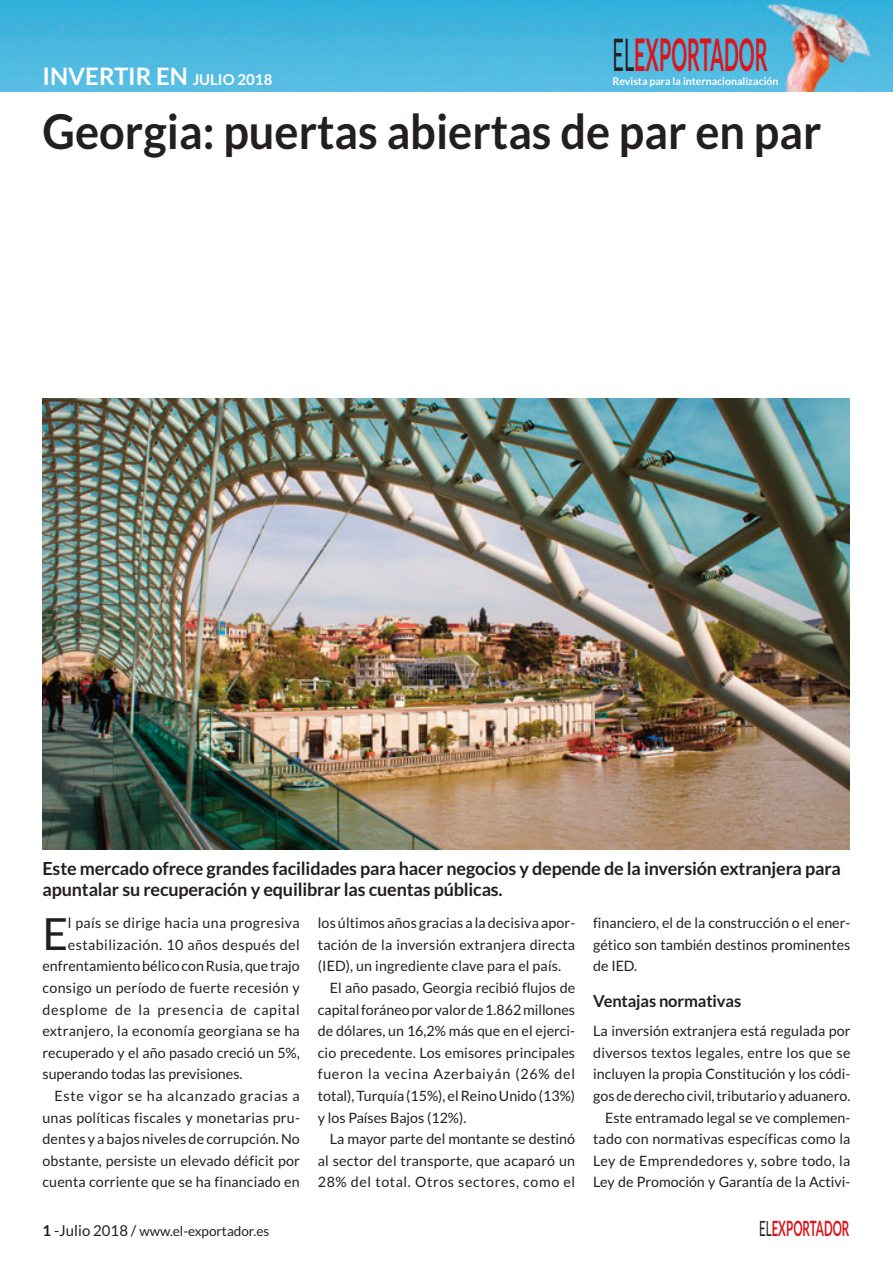
<style>
.page{position:relative;width:893px;height:1263px;background:#fff}
.page>*{position:absolute;margin:0;border:0;box-sizing:border-box;transform-origin:0 0}
.t1{font:700 48px "Lato";color:#231f20;scale:.94 1}
.t2{font:700 45px "Lato";color:#d8171f;scale:.44 1}
.t3{font:44.4px "Lato";color:#231f20}
.t4{font:700 24px "Lato";color:#fff}
.t5{font:700 21px "Lato";color:#d8171f;scale:.55 1}
.t6{font:700 18px/21px "Lato";letter-spacing:-.01em;color:#231f20}
.t7{font:700 16.5px "Lato";letter-spacing:-.01em;color:#231f20}
.t8{font:14.25px/21.6px "Lato";letter-spacing:.01em;color:#231f20;text-align:justify}
.t9{font:14.25px "Lato";letter-spacing:.05em;color:#231f20}
.t10{font:14.25px "Lato";letter-spacing:.04em;color:#231f20}
.t11{font:14.25px "Lato";letter-spacing:.03em;color:#231f20}
.t12{font:14.25px "Lato";letter-spacing:.055em;color:#231f20}
.t13{font:13.5px "Lato";color:#231f20}
.t14{font:700 10.5px "Lato";color:#fff}
.s1{font-size:15px}
.s2{font-weight:400;color:#231f20}
.s3{font-weight:700;font-size:15px}
</style>
<div class="page">
<img style="left:0;top:0;width:893px;height:91px">
<img style="left:43px;top:399px;width:807px;height:451px">
<p class="t4" style="left:43px;top:67px;width:231px">INVERTIR EN <span class="s1">JULIO 2018</span></p>
<p class="t2" style="left:613px;top:38px;width:354px"><span class="s2">EL</span>EXPORTADOR</p>
<p class="t14" style="left:613px;top:77px;width:167px">Revista para la internacionalización</p>
<p class="t1" style="left:43px;top:114px;width:830px">Georgia: puertas abiertas de par en par</p>
<p class="t6" style="left:43px;top:860px;width:800px">Este mercado ofrece grandes facilidades para hacer negocios y depende de la inversión extranjera para apuntalar su recuperación y equilibrar las cuentas públicas.</p>
<p class="t3" style="left:43px;top:917px;width:27px">E</p>
<p class="t8" style="left:68px;top:913px;width:233px">l país se dirige hacia una progresiva</p>
<p class="t11" style="left:68px;top:939px;width:233px">estabilización. 10 años después del</p>
<p class="t8" style="left:43px;top:957px;width:259px">enfrentamiento bélico con Rusia, que trajo</p>
<p class="t8" style="left:43px;top:978px;width:259px">consigo un período de fuerte recesión y</p>
<p class="t9" style="left:43px;top:1004px;width:259px">desplome de la presencia de capital</p>
<p class="t8" style="left:43px;top:1021px;width:259px">extranjero, la economía georgiana se ha</p>
<p class="t8" style="left:43px;top:1043px;width:259px">recuperado y el año pasado creció un 5%,</p>
<p class="t8" style="left:43px;top:1065px;width:202px">superando todas las previsiones.</p>
<p class="t12" style="left:55px;top:1090px;width:247px">Este vigor se ha alcanzado gracias a</p>
<p class="t8" style="left:43px;top:1108px;width:259px">unas políticas fiscales y monetarias pru-</p>
<p class="t8" style="left:43px;top:1129px;width:259px">dentes y a bajos niveles de corrupción. No</p>
<p class="t8" style="left:43px;top:1151px;width:259px">obstante, persiste un elevado déficit por</p>
<p class="t8" style="left:43px;top:1173px;width:259px">cuenta corriente que se ha financiado en</p>
<p class="t8" style="left:318px;top:913px;width:259px">los últimos años gracias a la decisiva apor-</p>
<p class="t8" style="left:318px;top:935px;width:259px">tación de la inversión extranjera directa</p>
<p class="t8" style="left:318px;top:957px;width:245px">(IED), un ingrediente clave para el país.</p>
<p class="t8" style="left:330px;top:978px;width:247px">El año pasado, Georgia recibió flujos de</p>
<p class="t8" style="left:318px;top:1000px;width:259px">capital foráneo por valor de 1.862 millones</p>
<p class="t8" style="left:318px;top:1021px;width:259px">de dólares, un 16,2% más que en el ejerci-</p>
<p class="t8" style="left:318px;top:1043px;width:259px">cio precedente. Los emisores principales</p>
<p class="t9" style="left:318px;top:1069px;width:259px">fueron la vecina Azerbaiyán (26% del</p>
<p class="t8" style="left:318px;top:1086px;width:259px">total), Turquía (15%), el Reino Unido (13%)</p>
<p class="t8" style="left:318px;top:1108px;width:150px">y los Países Bajos (12%).</p>
<p class="t8" style="left:330px;top:1129px;width:247px">La mayor parte del montante se destinó</p>
<p class="t8" style="left:318px;top:1151px;width:259px">al sector del transporte, que acaparó un</p>
<p class="t10" style="left:318px;top:1177px;width:259px">28% del total. Otros sectores, como el</p>
<p class="t8" style="left:593px;top:913px;width:259px">financiero, el de la construcción o el ener&shy;gético son también destinos prominentes de IED.</p>
<p class="t7" style="left:593px;top:995px;width:150px">Ventajas normativas</p>
<p class="t8" style="left:593px;top:1021px;width:259px;text-align:right">La inversión extranjera está regulada por diversos textos legales, entre los que se incluyen la propia Constitución y los códi&shy;gos de derecho civil, tributario y aduanero.<br>Este entramado legal se ve complemen&shy;tado con normativas específicas como la Ley de Emprendedores y, sobre todo, la Ley de Promoción y Garantía de la Activi-</p>
<p class="t13" style="left:43px;top:1226px;width:228px"><span class="s3">1</span> <span class="s1">-Julio 2018 /</span> www.el-exportador.es</p>
<p class="t5" style="left:759px;top:1220px;width:166px"><span class="s2">EL</span>EXPORTADOR</p>
</div>
